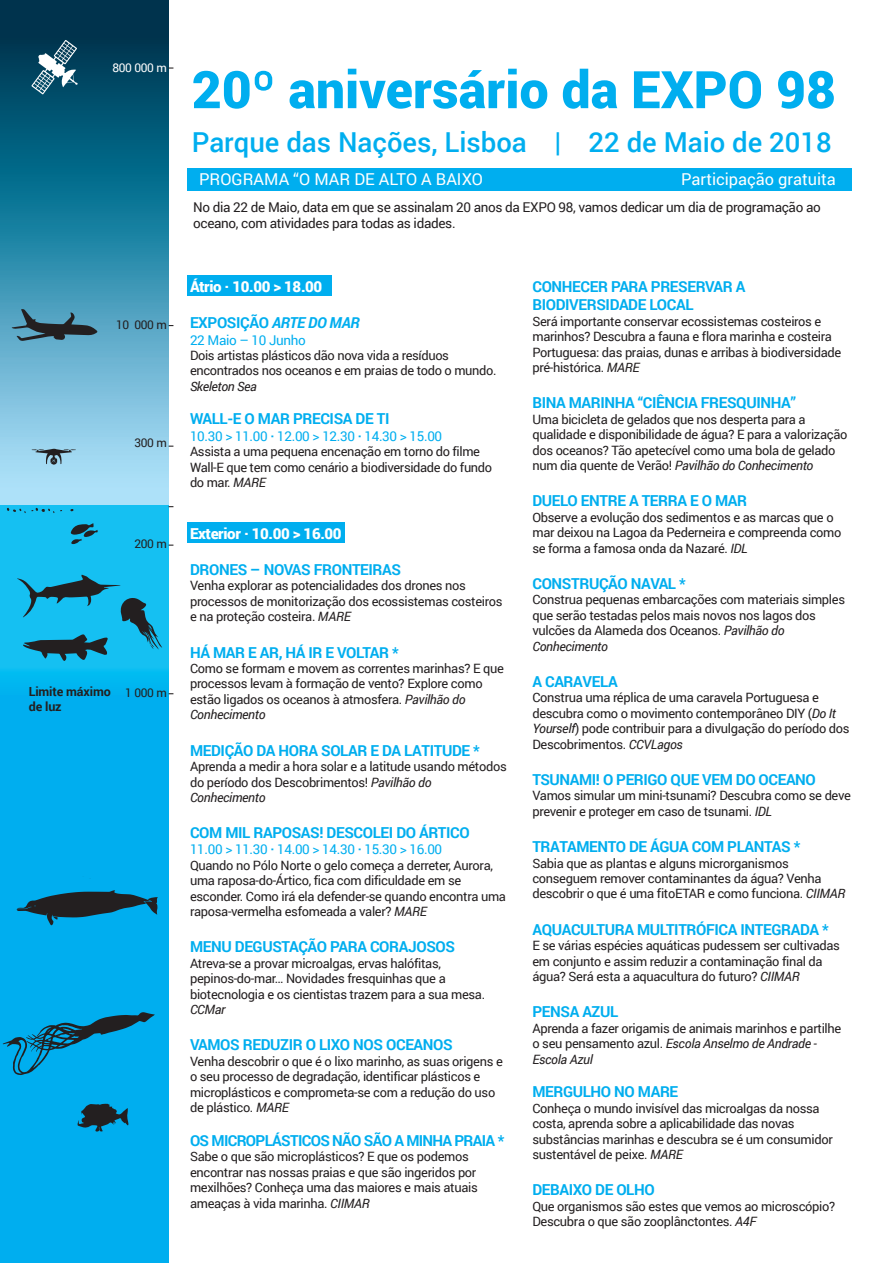
<style>
.page{position:relative;width:893px;height:1263px;background:#fff}
.page>*{position:absolute;margin:0;border:0;box-sizing:border-box;transform-origin:0 0}
.t1{font:900 51.9px "Roboto";color:#00aeef}
.t2{font:500 27.45px "Roboto";color:#00aeef}
.t3{font:16.35px "Roboto";color:#fff}
.t4{font:700 15.15px/18.1px "Roboto";letter-spacing:-.025em;color:#00aeef}
.t5{font:900 15.15px "Roboto";letter-spacing:-.025em;color:#fff}
.t6{font:700 15.15px "Roboto";letter-spacing:-.045em;color:#00aeef}
.t7{font:13.5px/16.2px "Roboto";letter-spacing:-.025em;color:#231f20}
.t8{font:13.5px "Roboto";letter-spacing:-.025em;color:#00aeef}
.t9{font:12.9px/15.5px "Roboto";letter-spacing:-.025em;color:#231f20}
.t10{font:italic 12.9px "Roboto";letter-spacing:-.03em;color:#231f20}
.t11{font:700 12.6px/15px "Roboto";letter-spacing:-.01em;color:#231f20}
.t12{font:12px "Roboto";letter-spacing:-.025em;color:#231f20}
.t13{font:12px "Roboto";letter-spacing:-.025em;color:#fff}
.s1{font-style:italic}
.s2{font-weight:700}
</style>
<div class="page">
<div style="left:0;top:693px;width:168px;height:570px;background:#00aeef"></div>
<div style="left:0;top:505px;width:168px;height:189px;background:linear-gradient(to bottom,#19c2f2,#0cbcf1)"></div>
<svg style="left:0;top:0;width:168px;height:505px;background:#3c8aa7"></svg>
<svg style="left:31px;top:40px;width:47px;height:55px"></svg>
<svg style="left:12px;top:309px;width:85px;height:32px;background:#447589"></svg>
<svg style="left:32px;top:449px;width:44px;height:16px"></svg>
<svg style="left:71px;top:523px;width:27px;height:21px"></svg>
<svg style="left:17px;top:575px;width:145px;height:86px;background:#189ac0"></svg>
<svg style="left:78px;top:1103px;width:50px;height:29px"></svg>
<svg style="left:17px;top:890px;width:141px;height:35px"></svg>
<svg style="left:3px;top:1012px;width:152px;height:63px"></svg>
<svg style="left:69px;top:507px;width:6px;height:6px"></svg>
<svg style="left:5px;top:506px;width:58px;height:8px"></svg>
<div style="left:187px;top:275px;width:145px;height:20px;background:#00aeef"></div>
<div style="left:187px;top:522px;width:157px;height:21px;background:#00aeef"></div>
<div style="left:187px;top:168px;width:665px;height:22px;background:#00aeef"></div>
<p class="t13" style="left:112px;top:59px;width:56px">800 000 m</p>
<p class="t12" style="left:116px;top:316px;width:52px">10 000 m</p>
<p class="t12" style="left:134px;top:434px;width:34px">300 m</p>
<p class="t12" style="left:134px;top:535px;width:34px">200 m</p>
<p class="t11" style="left:29px;top:683px;width:84px">Limite máximo de luz</p>
<p class="t12" style="left:125px;top:684px;width:43px">1 000 m</p>
<h1 class="t1" style="left:192px;top:53px;width:646px">20º aniversário da EXPO 98</h1>
<h2 class="t2" style="left:192px;top:123px;width:641px">Parque das Nações, Lisboa | 22 de Maio de 2018</h2>
<p class="t3" style="left:199px;top:168px;width:285px">PROGRAMA “O MAR DE ALTO A BAIXO</p>
<p class="t3" style="left:681px;top:168px;width:156px">Participação gratuita</p>
<p class="t7" style="left:193px;top:198px;width:629px">No dia 22 de Maio, data em que se assinalam 20 anos da EXPO 98, vamos dedicar um dia de programação ao oceano, com atividades para todas as idades.</p>
<p class="t5" style="left:190px;top:276px;width:134px">Átrio · 10.00 &gt; 18.00</p>
<p class="t4" style="left:190px;top:313px;width:171px">EXPOSIÇÃO <span class="s1">ARTE DO MAR</span></p>
<p class="t8" style="left:190px;top:330px;width:117px">22 Maio – 10 Junho</p>
<p class="t9" style="left:190px;top:347px;width:308px">Dois artistas plásticos dão nova vida a resíduos encontrados nos oceanos e em praias de todo o mundo.</p>
<p class="t10" style="left:190px;top:377px;width:68px">Skeleton Sea</p>
<p class="t4" style="left:190px;top:409px;width:201px">WALL-E O MAR PRECISA DE TI</p>
<p class="t8" style="left:190px;top:426px;width:254px">10.30 &gt; 11.00 <span class="s2">·</span> 12.00 &gt; 12.30 <span class="s2">·</span> 14.30 &gt; 15.00</p>
<p class="t9" style="left:190px;top:443px;width:304px">Assista a uma pequena encenação em torno do filme<br>Wall-E que tem como cenário a biodiversidade do fundo do mar. <span class="s1">MARE</span></p>
<p class="t5" style="left:190px;top:523px;width:153px">Exterior · 10.00 &gt; 16.00</p>
<p class="t4" style="left:190px;top:560px;width:213px">DRONES – NOVAS FRONTEIRAS</p>
<p class="t9" style="left:190px;top:578px;width:314px">Venha explorar as potencialidades dos drones nos processos de monitorização dos ecossistemas costeiros e na proteção costeira. <span class="s1">MARE</span></p>
<p class="t4" style="left:190px;top:642px;width:210px">HÁ MAR E AR, HÁ IR E VOLTAR *</p>
<p class="t9" style="left:190px;top:660px;width:315px">Como se formam e movem as correntes marinhas? E que processos levam à formação de vento? Explore como estão ligados os oceanos à atmosfera. <span class="s1">Pavilhão do Conhecimento</span></p>
<p class="t4" style="left:190px;top:740px;width:291px">MEDIÇÃO DA HORA SOLAR E DA LATITUDE *</p>
<p class="t9" style="left:190px;top:758px;width:318px">Aprenda a medir a hora solar e a latitude usando métodos do período dos Descobrimentos! <span class="s1">Pavilhão do<br>Conhecimento</span></p>
<p class="t4" style="left:190px;top:823px;width:281px">COM MIL RAPOSAS! DESCOLEI DO ÁRTICO</p>
<p class="t8" style="left:190px;top:840px;width:254px">11.00 &gt; 11.30 <span class="s2">·</span> 14.00 &gt; 14.30 <span class="s2">·</span> 15.30 &gt; 16.00</p>
<p class="t9" style="left:190px;top:857px;width:318px">Quando no Pólo Norte o gelo começa a derreter, Aurora, uma raposa-do-Ártico, fica com dificuldade em se esconder. Como irá ela defender-se quando encontra uma raposa-vermelha esfomeada a valer? <span class="s1">MARE</span></p>
<p class="t4" style="left:190px;top:937px;width:267px">MENU DEGUSTAÇÃO PARA CORAJOSOS</p>
<p class="t9" style="left:190px;top:955px;width:297px">Atreva-se a provar microalgas, ervas halófitas, pepinos-do-mar… Novidades fresquinhas que a biotecnologia e os cientistas trazem para a sua mesa.</p>
<p class="t10" style="left:190px;top:1000px;width:37px">CCMar</p>
<p class="t4" style="left:190px;top:1035px;width:264px">VAMOS REDUZIR O LIXO NOS OCEANOS</p>
<p class="t9" style="left:190px;top:1053px;width:314px">Venha descobrir o que é o lixo marinho, as suas origens e o seu processo de degradação, identificar plásticos e microplásticos e comprometa-se com a redução do uso de plástico. <span class="s1">MARE</span></p>
<p class="t6" style="left:190px;top:1130px;width:316px">OS MICROPLÁSTICOS NÃO SÃO A MINHA PRAIA *</p>
<p class="t9" style="left:190px;top:1148px;width:289px">Sabe o que são microplásticos? E que os podemos encontrar nas nossas praias e que são ingeridos por mexilhões? Conheça uma das maiores e mais atuais ameaças à vida marinha. <span class="s1">CIIMAR</span></p>
<p class="t4" style="left:532px;top:277px;width:214px">CONHECER PARA PRESERVAR A<br>BIODIVERSIDADE LOCAL</p>
<p class="t9" style="left:532px;top:313px;width:310px">Será importante conservar ecossistemas costeiros e marinhos? Descubra a fauna e flora marinha e costeira Portuguesa: das praias, dunas e arribas à biodiversidade pré-histórica. <span class="s1">MARE</span></p>
<p class="t4" style="left:532px;top:393px;width:265px">BINA MARINHA “CIÊNCIA FRESQUINHA”</p>
<p class="t9" style="left:532px;top:411px;width:316px">Uma bicicleta de gelados que nos desperta para a qualidade e disponibilidade de água? E para a valorização dos oceanos? Tão apetecível como uma bola de gelado num dia quente de Verão! <span class="s1">Pavilhão do Conhecimento</span></p>
<p class="t4" style="left:532px;top:491px;width:216px">DUELO ENTRE A TERRA E O MAR</p>
<p class="t9" style="left:532px;top:509px;width:311px">Observe a evolução dos sedimentos e as marcas que o mar deixou na Lagoa da Pederneira e compreenda como se forma a famosa onda da Nazaré. <span class="s1">IDL</span></p>
<p class="t4" style="left:532px;top:574px;width:155px">CONSTRUÇÃO NAVAL *</p>
<p class="t9" style="left:532px;top:591px;width:314px">Construa pequenas embarcações com materiais simples que serão testadas pelos mais novos nos lagos dos vulcões da Alameda dos Oceanos. <span class="s1">Pavilhão do Conhecimento</span></p>
<p class="t4" style="left:532px;top:672px;width:87px">A CARAVELA</p>
<p class="t9" style="left:532px;top:689px;width:319px">Construa uma réplica de uma caravela Portuguesa e descubra como o movimento contemporâneo DIY (<span class="s1">Do It Yourself</span>) pode contribuir para a divulgação do período dos Descobrimentos. <span class="s1">CCVLagos</span></p>
<p class="t4" style="left:532px;top:770px;width:285px">TSUNAMI! O PERIGO QUE VEM DO OCEANO</p>
<p class="t9" style="left:532px;top:788px;width:320px">Vamos simular um mini-tsunami? Descubra como se deve prevenir e proteger em caso de tsunami. <span class="s1">IDL</span></p>
<p class="t4" style="left:532px;top:837px;width:269px">TRATAMENTO DE ÁGUA COM PLANTAS *</p>
<p class="t9" style="left:532px;top:855px;width:315px">Sabia que as plantas e alguns microrganismos conseguem remover contaminantes da água? Venha descobrir o que é uma fitoETAR e como funciona. <span class="s1">CIIMAR</span></p>
<p class="t4" style="left:532px;top:920px;width:298px">AQUACULTURA MULTITRÓFICA INTEGRADA *</p>
<p class="t9" style="left:532px;top:937px;width:309px">E se várias espécies aquáticas pudessem ser cultivadas em conjunto e assim reduzir a contaminação final da água? Será esta a aquacultura do futuro? <span class="s1">CIIMAR</span></p>
<p class="t4" style="left:532px;top:1002px;width:87px">PENSA AZUL</p>
<p class="t9" style="left:532px;top:1020px;width:310px">Aprenda a fazer origamis de animais marinhos e partilhe o seu pensamento azul. <span class="s1">Escola Anselmo de Andrade -<br>Escola Azul</span></p>
<p class="t4" style="left:532px;top:1082px;width:147px">MERGULHO NO MARE</p>
<p class="t9" style="left:532px;top:1100px;width:302px">Conheça o mundo invisível das microalgas da nossa costa, aprenda sobre a aplicabilidade das novas substâncias marinhas e descubra se é um consumidor sustentável de peixe. <span class="s1">MARE</span></p>
<p class="t4" style="left:532px;top:1180px;width:124px">DEBAIXO DE OLHO</p>
<p class="t9" style="left:532px;top:1198px;width:304px">Que organismos são estes que vemos ao microscópio?<br>Descubra o que são zooplânctontes. <span class="s1">A4F</span></p>
</div>
